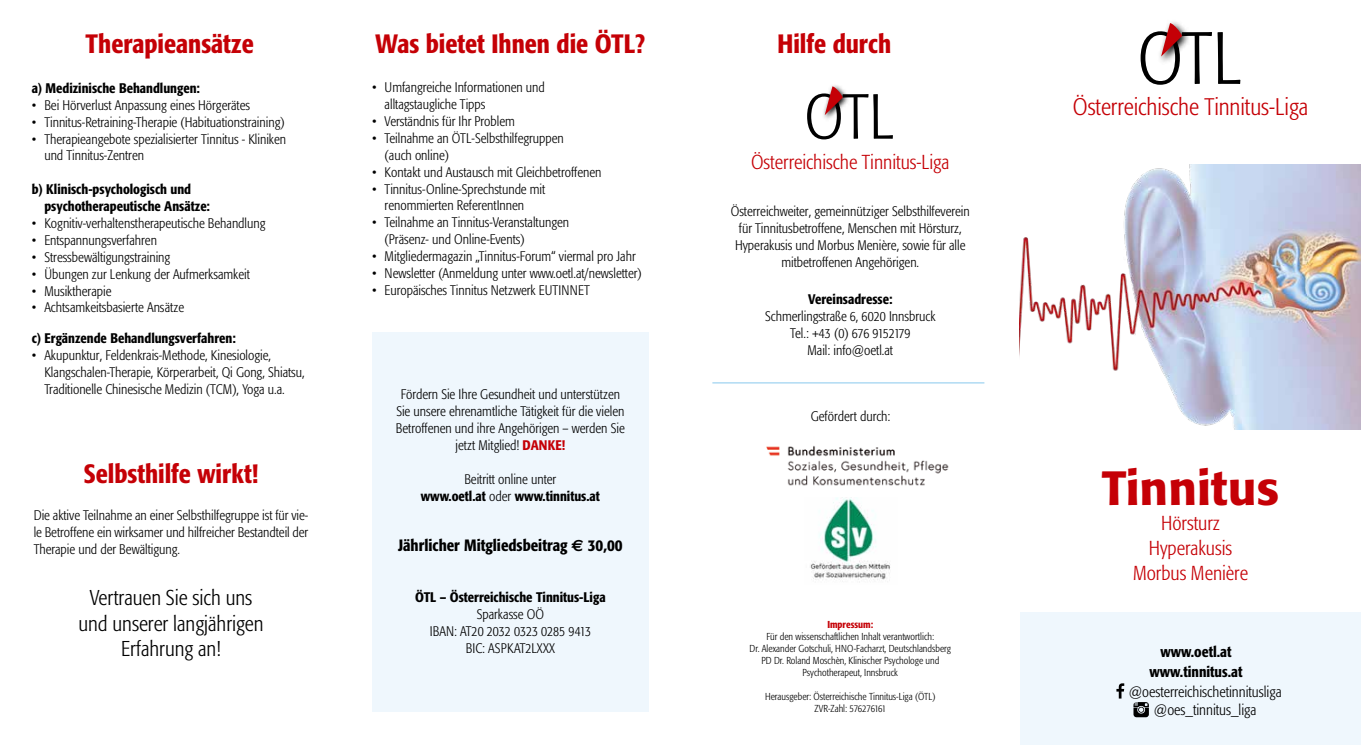
<style>
.page{position:relative;width:1361px;height:745px;background:#fff}
.page>*{position:absolute;margin:0;border:0;box-sizing:border-box;transform-origin:0 0}
.t1{font:300 condensed 73.12px "Formata";color:#000}
.t2{font:300 condensed 62.88px "Formata";color:#000}
.t3{font:500 47.5px "Formata";color:#c50006}
.t4{font:500 condensed 26.25px "Formata";color:#c50006}
.t5{font:300 condensed 23.75px "Formata";color:#c50006}
.t6{font:300 condensed 21.25px/25.5px "Formata";color:#000;text-align:center}
.t7{font:300 condensed 20px/25px "Formata";color:#c50006;text-align:center}
.t8{font:500 condensed 16.25px "Formata";color:#000}
.t9{font:300 condensed 15px/20px "Formata";color:#000;text-align:center}
.t10{font:300 condensed 13.75px/16.9px "Formata";color:#000}
.t11{font:500 condensed 13.75px/16.9px "Formata";color:#000}
.t12{font:300 condensed 10px/12px "Formata";color:#000;text-align:center}
.t13{font:500 condensed 10px "Formata";color:#c50006}
.s1{font-weight:500;color:#c50006}
.s2{font-weight:300}
.s3{font-family:"Euro Sans";font-weight:700;font-stretch:normal}
.s4{font-weight:500}
.s5{color:#eff7fd}
</style>
<div class="page">
<div style="left:372px;top:332px;width:276px;height:379px;background:#eff7fd"></div>
<img style="left:1020px;top:164px;width:341px;height:265px">
<svg style="left:1160px;top:22px;width:29px;height:40px"></svg>
<svg style="left:1161px;top:23px;width:21px;height:33px"></svg>
<div style="left:1020px;top:612px;width:341px;height:132px;background:#eff7fd"></div>
<svg style="left:1116px;top:683px;width:8px;height:15px"></svg>
<svg style="left:1133px;top:702px;width:16px;height:14px"></svg>
<svg style="left:823px;top:85px;width:25px;height:34px"></svg>
<svg style="left:825px;top:86px;width:18px;height:29px"></svg>
<img style="left:810px;top:497px;width:80px;height:85px">
<hr style="left:712px;top:382px;width:272px;height:1px;background:#a0d3f1">
<img style="left:766px;top:446px;width:183px;height:40px">
<h3 class="t4" style="left:86px;top:27px;width:170px">Therapieansätze</h3>
<p class="t11" style="left:32px;top:79px;width:170px">a) Medizinische Behandlungen:</p>
<p class="t10" style="left:32px;top:97px;width:220px">• Bei Hörverlust Anpassung eines Hörgerätes</p>
<p class="t10" style="left:32px;top:113px;width:254px">• Tinnitus-Retraining-Therapie (Habituationstraining)</p>
<p class="t10" style="left:44px;top:130px;width:243px;text-indent:-12px">• Therapieangebote spezialisierter Tinnitus - Kliniken und Tinnitus-Zentren</p>
<p class="t11" style="left:44px;top:181px;width:167px;text-indent:-12px">b) Klinisch-psychologisch und psychotherapeutische Ansätze:</p>
<p class="t10" style="left:32px;top:215px;width:235px">• Kognitiv-verhaltenstherapeutische Behandlung</p>
<p class="t10" style="left:32px;top:231px;width:127px">• Entspannungsverfahren</p>
<p class="t10" style="left:32px;top:248px;width:140px">• Stressbewältigungstraining</p>
<p class="t10" style="left:32px;top:265px;width:219px">• Übungen zur Lenkung der Aufmerksamkeit</p>
<p class="t10" style="left:32px;top:282px;width:81px">• Musiktherapie</p>
<p class="t10" style="left:32px;top:299px;width:154px">• Achtsamkeitsbasierte Ansätze</p>
<p class="t11" style="left:32px;top:329px;width:205px">c) Ergänzende Behandlungsverfahren:</p>
<p class="t10" style="left:44px;top:346px;width:262px;text-indent:-12px">• Akupunktur, Feldenkrais-Methode, Kinesiologie,<br>Klangschalen-Therapie, Körperarbeit, Qi Gong, Shiatsu,<br>Traditionelle Chinesische Medizin (TCM), Yoga u.a.</p>
<h3 class="t4" style="left:84px;top:458px;width:176px">Selbsthilfe wirkt!</h3>
<p class="t10" style="left:34px;top:507px;width:276px;text-align:justify">Die aktive Teilnahme an einer Selbsthilfegruppe ist für vie&shy;le Betroffene ein wirksamer und hilfreicher Bestandteil der Therapie und der Bewältigung.</p>
<h3 class="t6" style="left:78px;top:585px;width:187px">Vertrauen Sie sich uns und unserer langjährigen<br>Erfahrung an!</h3>
<h3 class="t4" style="left:375px;top:27px;width:271px">Was bietet Ihnen die ÖTL?</h3>
<p class="t10" style="left:385px;top:79px;width:162px;text-indent:-12px">• Umfangreiche Informationen und alltagstaugliche Tipps</p>
<p class="t10" style="left:372px;top:113px;width:144px">• Verständnis für Ihr Problem</p>
<p class="t10" style="left:385px;top:130px;width:181px;text-indent:-12px">• Teilnahme an ÖTL-Selbsthilfegruppen (auch online)</p>
<p class="t10" style="left:372px;top:163px;width:231px">• Kontakt und Austausch mit Gleichbetroffenen</p>
<p class="t10" style="left:385px;top:180px;width:162px;text-indent:-12px">• Tinnitus-Online-Sprechstunde mit renommierten ReferentInnen</p>
<p class="t10" style="left:385px;top:214px;width:186px;text-indent:-12px">• Teilnahme an Tinnitus-Veranstaltungen (Präsenz- und Online-Events)</p>
<p class="t10" style="left:372px;top:248px;width:265px">• Mitgliedermagazin „Tinnitus-Forum“ viermal pro Jahr</p>
<p class="t10" style="left:372px;top:265px;width:271px">• Newsletter (Anmeldung unter www.oetl.at/newsletter)</p>
<p class="t10" style="left:372px;top:281px;width:219px">• Europäisches Tinnitus Netzwerk EUTINNET</p>
<p class="t10" style="left:396px;top:386px;width:230px;text-align:center">Fördern Sie Ihre Gesundheit und unterstützen Sie unsere ehrenamtliche Tätigkeit für die vielen Betroffenen und ihre Angehörigen – werden Sie jetzt Mitglied! <span class="s1">DANKE!</span></p>
<p class="t11" style="left:421px;top:470px;width:181px;text-align:center"><span class="s2">Beitritt online unter<br></span>www.oetl.at <span class="s2">oder</span> www.tinnitus.at</p>
<p class="t8" style="left:398px;top:535px;width:226px">Jährlicher Mitgliedsbeitrag <span class="s3">€</span> 30,00</p>
<p class="t11" style="left:415px;top:588px;width:192px">ÖTL – Österreichische Tinnitus-Liga</p>
<p class="t10" style="left:430px;top:605px;width:163px;text-align:center">Sparkasse OÖ<br>IBAN: AT20 2032 0323 0285 9413<br>BIC: ASPKAT2LXXX</p>
<h3 class="t4" style="left:777px;top:27px;width:115px">Hilfe durch</h3>
<h2 class="t2" style="left:804px;top:80px;width:91px">OTL</h2>
<h3 class="t7" style="left:751px;top:150px;width:200px">Österreichische Tinnitus-Liga</h3>
<p class="t10" style="left:731px;top:203px;width:240px;text-align:center">Österreichweiter, gemeinnütziger Selbsthilfeverein für Tinnitusbetroffene, Menschen mit Hörsturz, Hyperakusis und Morbus Menière, sowie für alle mitbetroffenen Angehörigen.</p>
<p class="t11" style="left:808px;top:290px;width:86px">Vereinsadresse:</p>
<p class="t10" style="left:765px;top:307px;width:172px;text-align:center">Schmerlingstraße 6, 6020 Innsbruck<br>Tel.: +43 (0) 676 9152179<br>Mail: info@oetl.at</p>
<p class="t10" style="left:811px;top:408px;width:81px">Gefördert durch:</p>
<p class="t13" style="left:827px;top:617px;width:47px">Impressum:</p>
<p class="t12" style="left:749px;top:629px;width:203px">Für den wissenschaftlichen Inhalt verantwortlich:<br>Dr. Alexander Gotschuli, HNO-Facharzt, Deutschlandsberg PD Dr. Roland Moschèn, Klinischer Psychologe und Psychotherapeut, Innsbruck</p>
<p class="t12" style="left:765px;top:689px;width:172px">Herausgeber: Österreichische Tinnitus-Liga (ÖTL)<br>ZVR-Zahl: 576276161</p>
<h1 class="t1" style="left:1137px;top:16px;width:106px">OTL</h1>
<h3 class="t5" style="left:1073px;top:93px;width:237px">Österreichische Tinnitus-Liga</h3>
<h3 class="t3" style="left:1102px;top:458px;width:179px">Tinnitus</h3>
<h3 class="t7" style="left:1133px;top:510px;width:116px">Hörsturz<br>Hyperakusis<br>Morbus Menière</h3>
<p class="t9" style="left:1110px;top:641px;width:173px"><span class="s4">www.oetl.at<br>www.tinnitus.at<br></span><span class="s5">sss</span> @oesterreichischetinnitusliga</p>
<p class="t9" style="left:1135px;top:699px;width:122px"><span class="s5">sss</span> @oes_tinnitus_liga</p>
</div>
